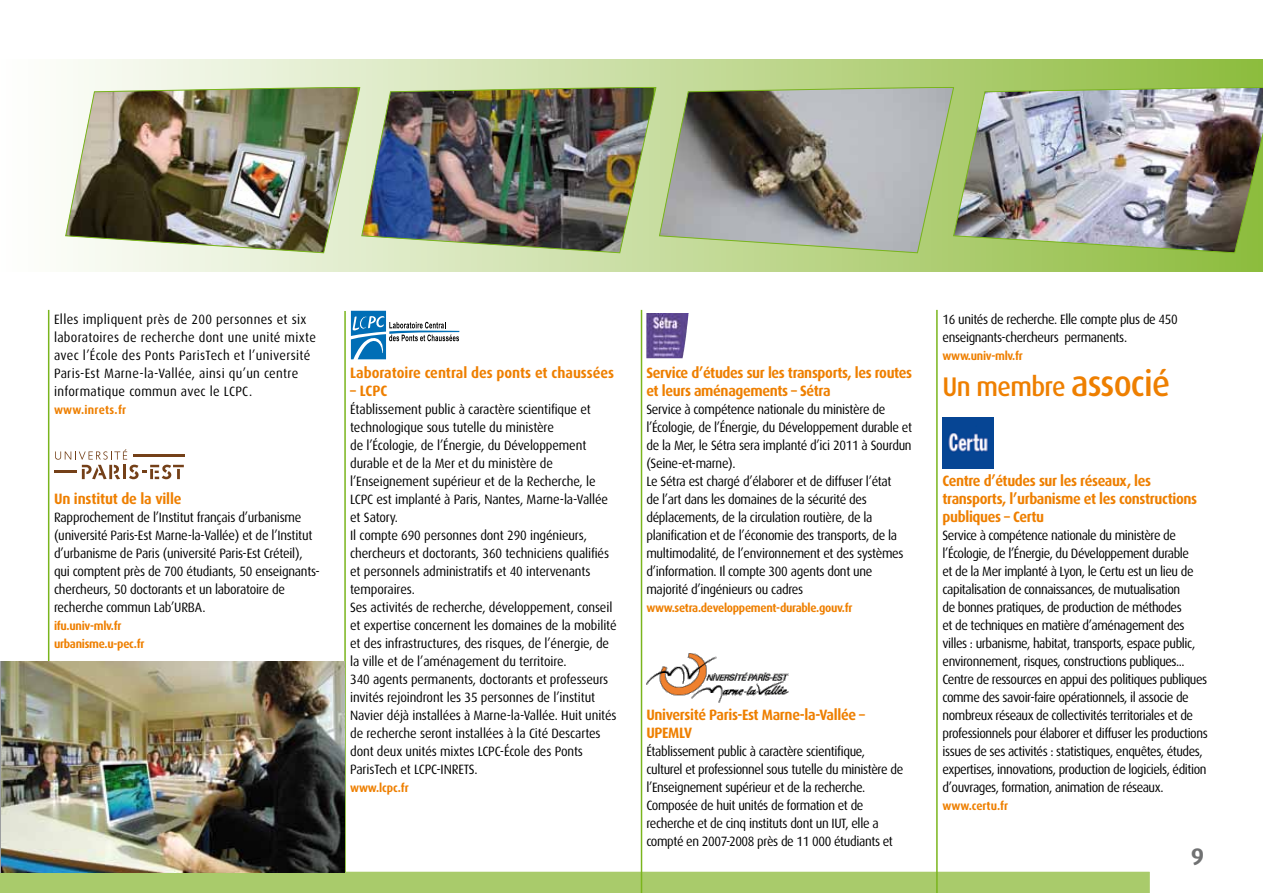
<style>
.page{position:relative;width:1263px;height:893px;background:#fff}
.page>*{position:absolute;margin:0;border:0;box-sizing:border-box;transform-origin:0 0}
.t1{font:500 27px "Dax OT";color:#ee7f00;scale:.93 1}
.t2{font:700 24px "Dax OT";color:#707172}
.t3{font:700 15px/18px "Dax OT";letter-spacing:-.025em;color:#ee7f00;scale:.93 1}
.t4{font:700 15px "Dax OT";color:#ee7f00;scale:.93 1}
.t5{font:13.5px/18px "Dax OT";letter-spacing:-.025em;color:#000;scale:.93 1}
.t6{font:13.5px/18px "Dax OT";letter-spacing:.025em;color:#000;scale:.93 1}
.t7{font:700 12px/18px "Dax OT";letter-spacing:-.025em;color:#ee7f00;scale:.93 1}
.t8{font:700 12px "Dax OT";letter-spacing:.025em;color:#ee7f00;scale:.93 1}
.t9{font:700 12px "Dax OT";color:#ee7f00;scale:.93 1}
.s1{font-size:36px}
</style>
<div class="page">
<div style="left:0;top:872px;width:1149px;height:21px;background:#a9cb6b"></div>
<hr style="left:54px;top:471px;width:23px;height:2px;background:#744018">
<svg style="left:55px;top:449px;width:129px;height:30px"></svg>
<svg style="left:350px;top:310px;width:36px;height:50px"></svg>
<svg style="left:351px;top:311px;width:108px;height:48px"></svg>
<img style="left:646px;top:313px;width:43px;height:45px">
<img style="left:646px;top:653px;width:142px;height:49px">
<img style="left:942px;top:417px;width:51px;height:51px">
<hr style="left:48px;top:310px;width:1px;height:562px;background:#7ab51d">
<hr style="left:344px;top:311px;width:2px;height:561px;background:#7ab51d">
<hr style="left:641px;top:310px;width:1px;height:583px;background:#7ab51d">
<hr style="left:936px;top:310px;width:2px;height:583px;background:#7ab51d">
<div style="left:0;top:59px;width:1263px;height:213px;background:linear-gradient(to right,#fff,#90bc40)"></div>
<img style="left:65px;top:86px;width:295px;height:167px">
<img style="left:361px;top:86px;width:295px;height:167px">
<svg style="left:659px;top:86px;width:294px;height:167px"></svg>
<img style="left:953px;top:86px;width:310px;height:167px">
<img style="left:1px;top:661px;width:343px;height:212px">
<p class="t6" style="left:54px;top:310px;width:283px">Elles impliquent près de 200 personnes et six laboratoires de recherche dont une unité mixte avec l’École des Ponts ParisTech et l’université Paris-Est Marne-la-Vallée, ainsi qu’un centre informatique commun avec le LCPC.</p>
<p class="t8" style="left:54px;top:403px;width:79px">www.inrets.fr</p>
<p class="t3" style="left:54px;top:490px;width:139px">Un institut de la ville</p>
<p class="t5" style="left:54px;top:508px;width:287px">Rapprochement de l’Institut français d’urbanisme (université Paris-est Marne-la-vallée) et de l’Institut d’urbanisme de Paris (université Paris-est Créteil), qui comptent près de 700 étudiants, 50 enseignants&shy;chercheurs, 50 doctorants et un laboratoire de recherche commun Lab’URBA.</p>
<p class="t7" style="left:54px;top:617px;width:99px">ifu.univ-mlv.fr urbanisme.u-pec.fr</p>
<p class="t4" style="left:350px;top:364px;width:285px">Laboratoire central des ponts et chaussées</p>
<p class="t3" style="left:350px;top:382px;width:41px">– LCPC</p>
<p class="t5" style="left:350px;top:400px;width:288px">Établissement public à caractère scientifique et technologique sous tutelle du ministère<br>de l’Écologie, de l’Énergie, du Développement durable et de la mer et du ministère de l’Enseignement supérieur et de la Recherche, le LCPC est implanté à Paris, Nantes, Marne-la-Vallée et Satory.<br>Il compte 690 personnes dont 290 ingénieurs, chercheurs et doctorants, 360 techniciens qualifiés et personnels administratifs et 40 intervenants temporaires.<br>Ses activités de recherche, développement, conseil et expertise concernent les domaines de la mobilité et des infrastructures, des risques, de l’énergie, de la ville et de l’aménagement du territoire.<br>340 agents permanents, doctorants et professeurs invités rejoindront les 35 personnes de l’institut Navier déjà installées à Marne-la-Vallée. Huit unités de recherche seront installées à la Cité Descartes dont deux unités mixtes LCPC-École des Ponts ParisTech et LCPC-INRETS.</p>
<p class="t7" style="left:350px;top:779px;width:64px">www.lcpc.fr</p>
<p class="t3" style="left:646px;top:364px;width:287px">Service d’études sur les transports, les routes et leurs aménagements – Sétra</p>
<p class="t5" style="left:646px;top:400px;width:287px">Service à compétence nationale du ministère de l’Écologie, de l’Énergie, du Développement durable et de la mer, le Sétra sera implanté d’ici 2011 à Sourdun (Seine-et-marne).<br>Le Sétra est chargé d’élaborer et de diffuser l’état<br>de l’art dans les domaines de la sécurité des déplacements, de la circulation routière, de la planification et de l’économie des transports, de la multimodalité, de l’environnement et des systèmes d’information. Il compte 300 agents dont une majorité d’ingénieurs ou cadres</p>
<p class="t7" style="left:646px;top:599px;width:223px">www.setra.developpement-durable.gouv.fr</p>
<p class="t3" style="left:646px;top:706px;width:237px">Université Paris-Est Marne-la-Vallée –<br>UPEMLV</p>
<p class="t5" style="left:646px;top:742px;width:278px">Établissement public à caractère scientifique, culturel et professionnel sous tutelle du ministère de l’Enseignement supérieur et de la recherche.<br>Composée de huit unités de formation et de recherche et de cinq instituts dont un IUT, elle a compté en 2007-2008 près de 11 000 étudiants et</p>
<p class="t5" style="left:942px;top:310px;width:254px">16 unités de recherche. Elle compte plus de 450 enseignants-chercheurs permanents.</p>
<p class="t7" style="left:942px;top:347px;width:88px">www.univ-mlv.fr</p>
<h1 class="t1" style="left:942px;top:372px;width:246px">Un membre <span class="s1">associé</span></h1>
<p class="t3" style="left:942px;top:472px;width:275px">Centre d’études sur les réseaux, les transports, l’urbanisme et les constructions publiques – Certu</p>
<p class="t5" style="left:942px;top:526px;width:287px">Service à compétence nationale du ministère de l’Écologie, de l’Énergie, du Développement durable<br>et de la mer implanté à Lyon, le Certu est un lieu de capitalisation de connaissances, de mutualisation<br>de bonnes pratiques, de production de méthodes<br>et de techniques en matière d’aménagement des villes : urbanisme, habitat, transports, espace public, environnement, risques, constructions publiques...<br>Centre de ressources en appui des politiques publiques comme des savoir-faire opérationnels, il associe de nombreux réseaux de collectivités territoriales et de professionnels pour élaborer et diffuser les productions issues de ses activités : statistiques, enquêtes, études, expertises, innovations, production de logiciels, édition d’ouvrages, formation, animation de réseaux.</p>
<p class="t9" style="left:942px;top:799px;width:72px">www.certu.fr</p>
<h2 class="t2" style="left:1191px;top:843px;width:15px">9</h2>
</div>
